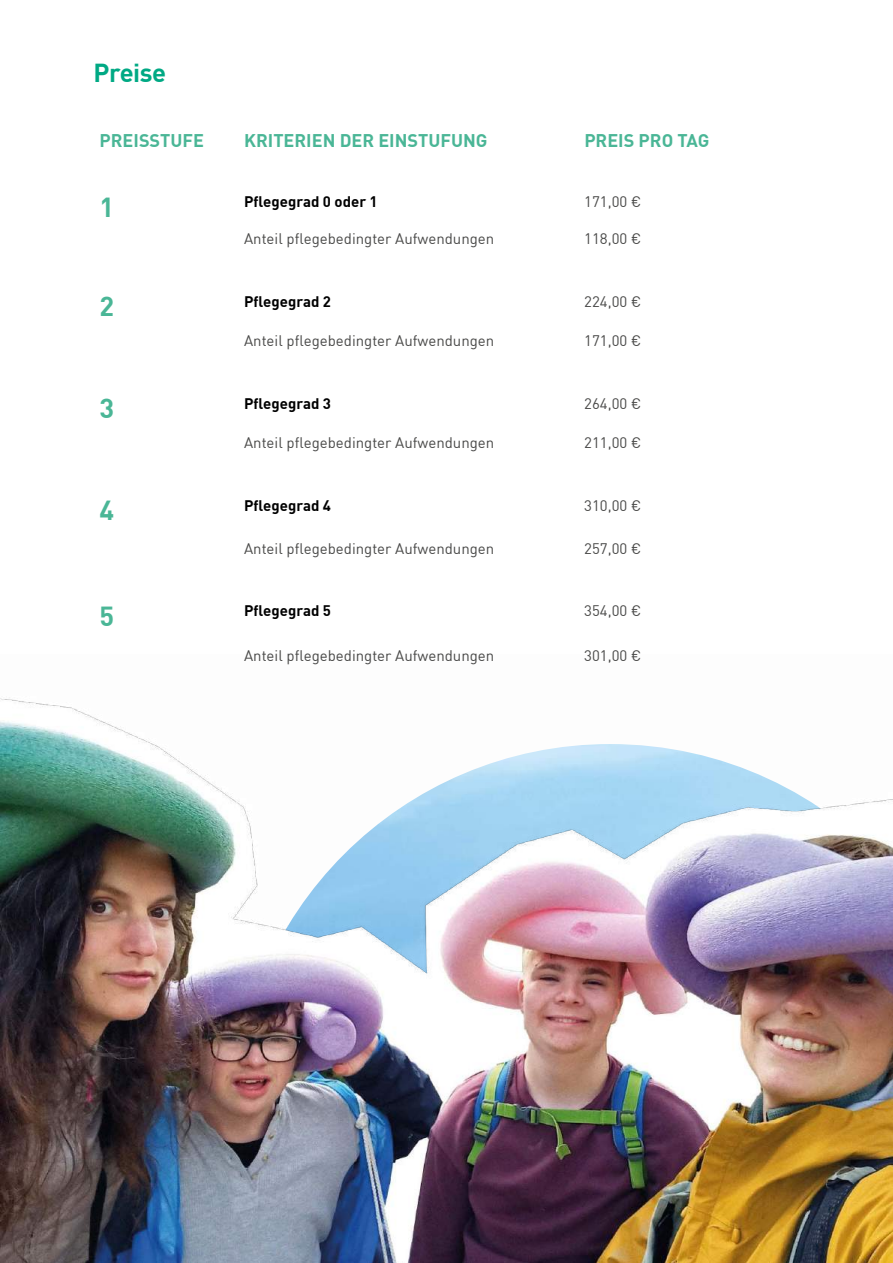
<style>
.page{position:relative;width:893px;height:1263px;background:#fff}
.page>*{position:absolute;margin:0;border:0;box-sizing:border-box;transform-origin:0 0}
.t1{font:700 27px "DIN";color:#4ab696}
.t2{font:700 25.5px "DIN";letter-spacing:-.02em;color:#00a984}
.t3{font:700 18px "DIN";color:#4ab696}
.t4{font:15px "DIN";color:#4a4a49}
.t5{font:700 15px "DIN";color:#000}
</style>
<div class="page">
<img style="left:0;top:698px;width:893px;height:565px">
<h2 class="t2" style="left:94px;top:56px;width:74px">Preise</h2>
<p class="t3" style="left:100px;top:129px;width:106px">PREISSTUFE</p>
<p class="t3" style="left:244px;top:129px;width:245px">KRITERIEN DER EINSTUFUNG</p>
<p class="t3" style="left:584px;top:129px;width:127px">PREIS PRO TAG</p>
<h1 class="t1" style="left:100px;top:189px;width:16px">1</h1>
<p class="t5" style="left:244px;top:192px;width:135px">Pflegegrad 0 oder 1</p>
<p class="t4" style="left:584px;top:193px;width:59px">171,00 €</p>
<p class="t4" style="left:244px;top:229px;width:252px">Anteil pflegebedingter Aufwendungen</p>
<p class="t4" style="left:584px;top:229px;width:59px">118,00 €</p>
<h1 class="t1" style="left:100px;top:289px;width:16px">2</h1>
<p class="t5" style="left:244px;top:292px;width:88px">Pflegegrad 2</p>
<p class="t4" style="left:584px;top:292px;width:59px">224,00 €</p>
<p class="t4" style="left:244px;top:331px;width:252px">Anteil pflegebedingter Aufwendungen</p>
<p class="t4" style="left:584px;top:331px;width:59px">171,00 €</p>
<h1 class="t1" style="left:100px;top:391px;width:16px">3</h1>
<p class="t5" style="left:244px;top:394px;width:88px">Pflegegrad 3</p>
<p class="t4" style="left:584px;top:394px;width:59px">264,00 €</p>
<p class="t4" style="left:244px;top:433px;width:252px">Anteil pflegebedingter Aufwendungen</p>
<p class="t4" style="left:584px;top:433px;width:59px">211,00 €</p>
<h1 class="t1" style="left:100px;top:493px;width:16px">4</h1>
<p class="t5" style="left:244px;top:496px;width:88px">Pflegegrad 4</p>
<p class="t4" style="left:584px;top:496px;width:59px">310,00 €</p>
<p class="t4" style="left:244px;top:539px;width:252px">Anteil pflegebedingter Aufwendungen</p>
<p class="t4" style="left:584px;top:539px;width:59px">257,00 €</p>
<h1 class="t1" style="left:100px;top:598px;width:16px">5</h1>
<p class="t5" style="left:244px;top:601px;width:88px">Pflegegrad 5</p>
<p class="t4" style="left:584px;top:602px;width:59px">354,00 €</p>
<p class="t4" style="left:244px;top:647px;width:252px">Anteil pflegebedingter Aufwendungen</p>
<p class="t4" style="left:584px;top:647px;width:59px">301,00 €</p>
</div>
